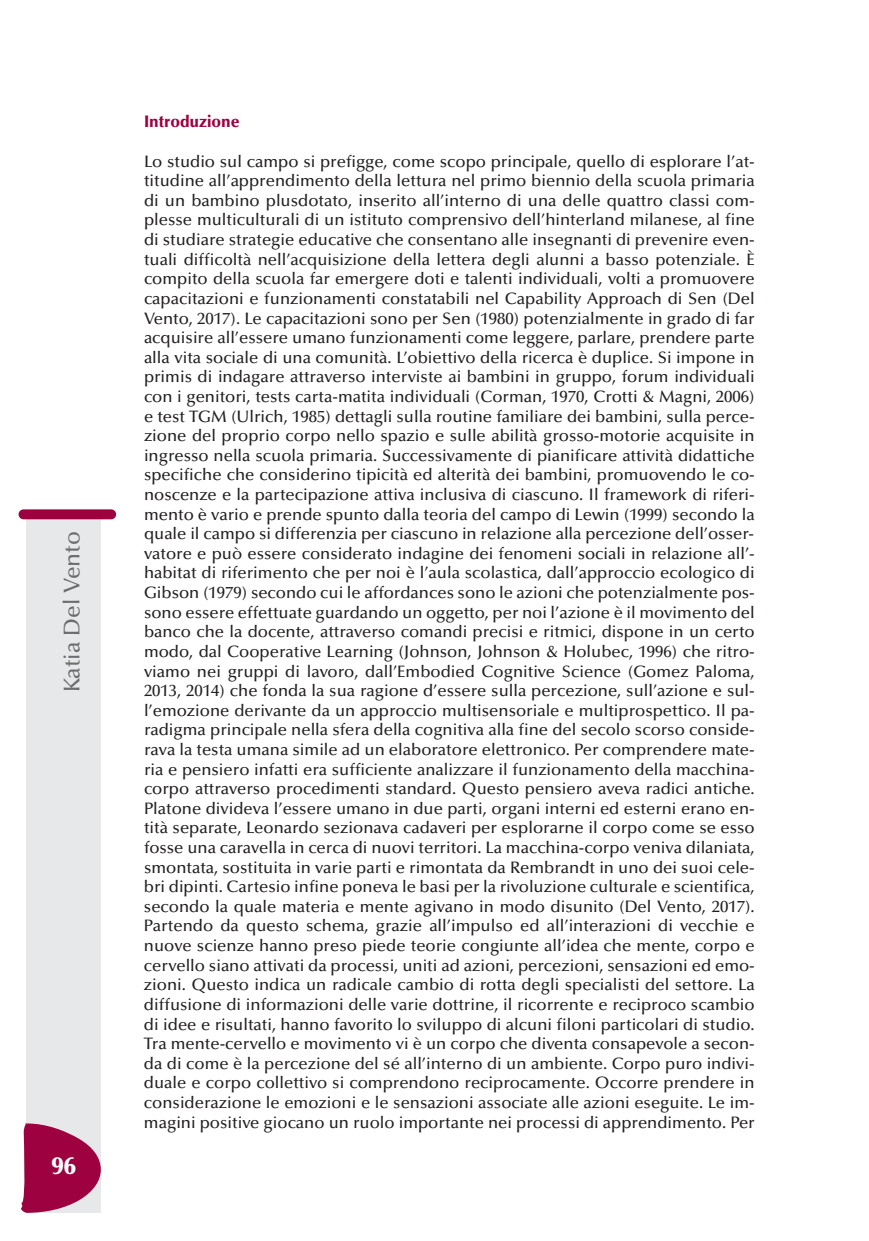
<style>
.page{position:relative;width:869px;height:1241px;background:#fff}
.page>*{position:absolute;margin:0;border:0;box-sizing:border-box;transform-origin:0 0}
.t1{font:900 24.5px "Optima";color:#fff}
.t2{font:500 22.75px "Optima";color:#6c6d70}
.t3{font:500 16.62px/19.6px "Optima";color:#231f20;text-align:justify}
.t4{font:900 16.62px "Optima";color:#9d0140;scale:.95 1}
</style>
<div class="page">
<div style="left:27px;top:517px;width:74px;height:695px;background:#e7e8e9"></div>
<div style="left:19px;top:509px;width:97px;height:10px;background:#9d0140;border-radius:5px"></div>
<svg style="left:21px;top:1122px;width:80px;height:90px"></svg>
<h2 class="t2" style="left:63px;top:692px;width:163px;rotate:-90deg">Katia Del Vento</h2>
<h1 class="t1" style="left:52px;top:1155px;width:26px">96</h1>
<p class="t4" style="left:144px;top:114px;width:102px">Introduzione</p>
<p class="t3" style="left:144px;top:153px;width:612px">Lo studio sul campo si prefigge, come scopo principale, quello di esplorare l’at&shy;titudine all’apprendimento della lettura nel primo biennio della scuola primaria di un bambino plusdotato, inserito all’interno di una delle quattro classi com&shy;plesse multiculturali di un istituto comprensivo dell’hinterland milanese, al fine di studiare strategie educative che consentano alle insegnanti di prevenire even&shy;tuali difficoltà nell’acquisizione della lettera degli alunni a basso potenziale. È compito della scuola far emergere doti e talenti individuali, volti a promuovere capacitazioni e funzionamenti constatabili nel Capability Approach di Sen (Del Vento, 2017). Le capacitazioni sono per Sen (1980) potenzialmente in grado di far acquisire all’essere umano funzionamenti come leggere, parlare, prendere parte alla vita sociale di una comunità. L’obiettivo della ricerca è duplice. Si impone in primis di indagare attraverso interviste ai bambini in gruppo, forum individuali con i genitori, tests carta-matita individuali (Corman, 1970, Crotti &amp; Magni, 2006) e test TGM (Ulrich, 1985) dettagli sulla routine familiare dei bambini, sulla perce&shy;zione del proprio corpo nello spazio e sulle abilità grosso-motorie acquisite in ingresso nella scuola primaria. Successivamente di pianificare attività didattiche specifiche che considerino tipicità ed alterità dei bambini, promuovendo le co&shy;noscenze e la partecipazione attiva inclusiva di ciascuno. Il framework di riferi&shy;mento è vario e prende spunto dalla teoria del campo di Lewin (1999) secondo la quale il campo si differenzia per ciascuno in relazione alla percezione dell’osser&shy;vatore e può essere considerato indagine dei fenomeni sociali in relazione all’- habitat di riferimento che per noi è l’aula scolastica, dall’approccio ecologico di Gibson (1979) secondo cui le affordances sono le azioni che potenzialmente pos&shy;sono essere effettuate guardando un oggetto, per noi l’azione è il movimento del banco che la docente, attraverso comandi precisi e ritmici, dispone in un certo modo, dal Cooperative Learning (Johnson, Johnson &amp; Holubec, 1996) che ritro&shy;viamo nei gruppi di lavoro, dall’Embodied Cognitive Science (Gomez Paloma, 2013, 2014) che fonda la sua ragione d’essere sulla percezione, sull’azione e sul&shy;l’emozione derivante da un approccio multisensoriale e multiprospettico. Il pa&shy;radigma principale nella sfera della cognitiva alla fine del secolo scorso conside&shy;rava la testa umana simile ad un elaboratore elettronico. Per comprendere mate&shy;ria e pensiero infatti era sufficiente analizzare il funzionamento della macchina&shy;corpo attraverso procedimenti standard. Questo pensiero aveva radici antiche.<br>Platone divideva l’essere umano in due parti, organi interni ed esterni erano en&shy;tità separate, Leonardo sezionava cadaveri per esplorarne il corpo come se esso fosse una caravella in cerca di nuovi territori. La macchina-corpo veniva dilaniata, smontata, sostituita in varie parti e rimontata da Rembrandt in uno dei suoi cele&shy;bri dipinti. Cartesio infine poneva le basi per la rivoluzione culturale e scientifica, secondo la quale materia e mente agivano in modo disunito (Del Vento, 2017).<br>Partendo da questo schema, grazie all’impulso ed all’interazioni di vecchie e nuove scienze hanno preso piede teorie congiunte all’idea che mente, corpo e cervello siano attivati da processi, uniti ad azioni, percezioni, sensazioni ed emo&shy;zioni. Questo indica un radicale cambio di rotta degli specialisti del settore. La diffusione di informazioni delle varie dottrine, il ricorrente e reciproco scambio di idee e risultati, hanno favorito lo sviluppo di alcuni filoni particolari di studio.<br>Tra mente-cervello e movimento vi è un corpo che diventa consapevole a secon&shy;da di come è la percezione del sé all’interno di un ambiente. Corpo puro indivi&shy;duale e corpo collettivo si comprendono reciprocamente. Occorre prendere in considerazione le emozioni e le sensazioni associate alle azioni eseguite. Le im&shy;magini positive giocano un ruolo importante nei processi di apprendimento. Per</p>
</div>
